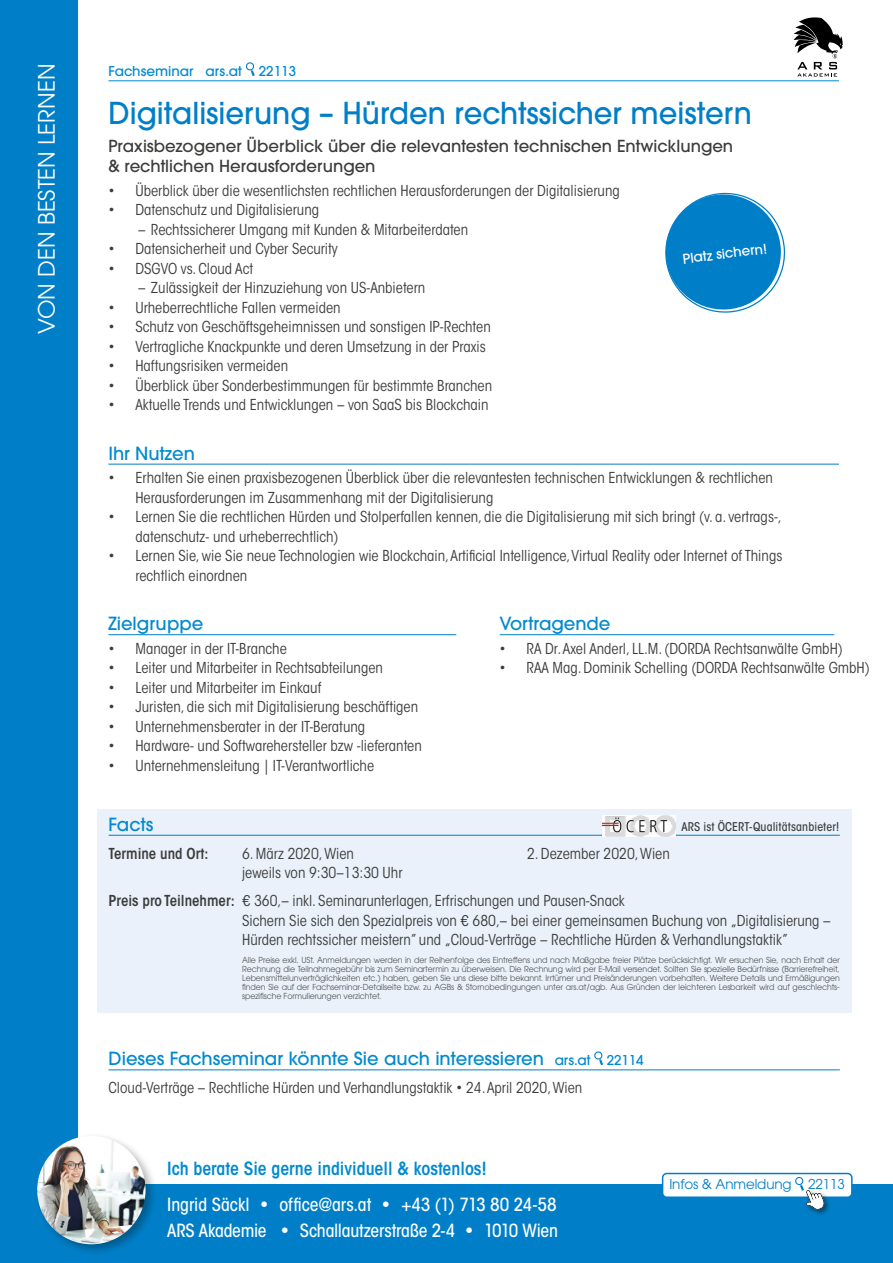
<style>
.page{position:relative;width:893px;height:1263px;background:#fff}
.page>*{position:absolute;margin:0;border:0;box-sizing:border-box;transform-origin:0 0}
.t1{font:500 30px "ITC Avant Garde Std";color:#007fc8}
.t2{font:22.5px "ITC Avant Garde Std";color:#fff}
.t3{font:500 18px "ITC Avant Garde Std";color:#008ace}
.t4{font:500 condensed 18px/25.2px "ITC Avant Garde Std";letter-spacing:-.01em;color:#fff}
.t5{font:600 condensed 18px "ITC Avant Garde Std";color:#008ace}
.t6{font:500 16.5px/19.5px "ITC Avant Garde Std";color:#3c3c3b}
.t7{font:condensed 15px/19.5px "ITC Avant Garde Std";color:#3c3c3b}
.t8{font:600 condensed 15px "ITC Avant Garde Std";color:#3c3c3b}
.t9{font:500 13.5px "ITC Avant Garde Std";color:#008ace}
.t10{font:13.5px "ITC Avant Garde Std";letter-spacing:-.01em;color:#007fc8}
.t11{font:500 13.5px "ITC Avant Garde Std";color:#fff}
.t12{font:500 condensed 12px "ITC Avant Garde Std";letter-spacing:.01em;color:#3c3c3b}
.t13{font:8.25px/9px "ITC Avant Garde Std";letter-spacing:-.01em;color:#575756;text-align:justify;scale:.95 1}
.s1{font-weight:600}
.s2{font-size:13.5px}
.s3{font-weight:400;font-stretch:normal}
</style>
<div class="page">
<div style="left:0;top:1184px;width:893px;height:79px;background:#007fc8"></div>
<hr style="left:108px;top:80px;width:731px;height:1px;background:#008ace">
<hr style="left:108px;top:464px;width:731px;height:1px;background:#007fc8">
<hr style="left:108px;top:634px;width:348px;height:1px;background:#007fc8">
<svg style="left:246px;top:62px;width:9px;height:14px"></svg>
<div style="left:0;top:0;width:78px;height:1184px;background:#007fc8"></div>
<svg style="left:793px;top:17px;width:50px;height:60px"></svg>
<svg style="left:665px;top:192px;width:121px;height:121px"></svg>
<hr style="left:500px;top:634px;width:334px;height:1px;background:#007fc8">
<div style="left:97px;top:809px;width:754px;height:203px;background:#eaf1fb"></div>
<hr style="left:109px;top:835px;width:731px;height:1px;background:#007fc8">
<hr style="left:109px;top:1069px;width:731px;height:1px;background:#007fc8">
<img style="left:603px;top:815px;width:73px;height:21px">
<svg style="left:594px;top:1051px;width:9px;height:15px"></svg>
<div style="left:663px;top:1173px;width:189px;height:24px;background:#fff;border-radius:4px"></div>
<div style="left:662px;top:1173px;width:191px;height:25px;border:2px solid #007fc8;border-radius:4px"></div>
<div style="left:804px;top:1188px;width:28px;height:29px;background:#000;opacity:.5"></div>
<svg style="left:795px;top:1177px;width:29px;height:33px"></svg>
<div style="left:34px;top:1132px;width:124px;height:125px;background:#000;opacity:.3"></div>
<img style="left:37px;top:1136px;width:109px;height:108px;border-radius:54px">
<h2 class="t2" style="left:33px;top:334px;width:272px;rotate:-90deg">VON DEN BESTEN LERNEN</h2>
<p class="t9" style="left:108px;top:63px;width:189px">Fachseminar ars.at 22113</p>
<h1 class="t1" style="left:108px;top:94px;width:645px">Digitalisierung – Hürden rechtssicher meistern</h1>
<p class="t6" style="left:108px;top:137px;width:626px">Praxisbezogener Überblick über die relevantesten technischen Entwicklungen &amp; rechtlichen Herausforderungen</p>
<p class="t7" style="left:108px;top:181px;width:513px">• Überblick über die wesentlichsten rechtlichen Herausforderungen der Digitalisierung</p>
<p class="t7" style="left:108px;top:200px;width:212px">• Datenschutz und Digitalisierung</p>
<p class="t7" style="left:138px;top:220px;width:332px">– Rechtssicherer Umgang mit Kunden &amp; Mitarbeiterdaten</p>
<p class="t7" style="left:108px;top:239px;width:231px">• Datensicherheit und Cyber Security</p>
<p class="t7" style="left:108px;top:259px;width:146px">• DSGVO vs. Cloud Act</p>
<p class="t7" style="left:138px;top:278px;width:289px">– Zulässigkeit der Hinzuziehung von US-Anbietern</p>
<p class="t7" style="left:108px;top:298px;width:234px">• Urheberrechtliche Fallen vermeiden</p>
<p class="t7" style="left:108px;top:317px;width:384px">• Schutz von Geschäftsgeheimnissen und sonstigen IP-Rechten</p>
<p class="t7" style="left:108px;top:337px;width:379px">• Vertragliche Knackpunkte und deren Umsetzung in der Praxis</p>
<p class="t7" style="left:108px;top:356px;width:181px">• Haftungsrisiken vermeiden</p>
<p class="t7" style="left:108px;top:376px;width:385px">• Überblick über Sonderbestimmungen für bestimmte Branchen</p>
<p class="t7" style="left:108px;top:395px;width:382px">• Aktuelle Trends und Entwicklungen – von SaaS bis Blockchain</p>
<p class="t3" style="left:108px;top:441px;width:88px">Ihr Nutzen</p>
<p class="t7" style="left:135px;top:468px;width:639px;text-indent:-27px">• Erhalten Sie einen praxisbezogenen Überblick über die relevantesten technischen Entwicklungen &amp; rechtlichen<br>Herausforderungen im Zusammenhang mit der Digitalisierung</p>
<p class="t7" style="left:135px;top:507px;width:648px;text-indent:-27px">• Lernen Sie die rechtlichen Hürden und Stolperfallen kennen, die die Digitalisierung mit sich bringt (v. a. vertrags-, datenschutz- und urheberrechtlich)</p>
<p class="t7" style="left:135px;top:546px;width:648px;text-indent:-27px">• Lernen Sie, wie Sie neue Technologien wie Blockchain, Artificial Intelligence, Virtual Reality oder Internet of Things rechtlich einordnen</p>
<p class="t3" style="left:108px;top:612px;width:96px">Zielgruppe</p>
<p class="t7" style="left:108px;top:639px;width:180px">• Manager in der IT-Branche</p>
<p class="t7" style="left:108px;top:658px;width:276px">• Leiter und Mitarbeiter in Rechtsabteilungen</p>
<p class="t7" style="left:108px;top:678px;width:215px">• Leiter und Mitarbeiter im Einkauf</p>
<p class="t7" style="left:108px;top:697px;width:311px">• Juristen, die sich mit Digitalisierung beschäftigen</p>
<p class="t7" style="left:108px;top:717px;width:258px">• Unternehmensberater in der IT-Beratung</p>
<p class="t7" style="left:108px;top:736px;width:315px">• Hardware- und Softwarehersteller bzw -lieferanten</p>
<p class="t7" style="left:108px;top:756px;width:267px">• Unternehmensleitung | IT-Verantwortliche</p>
<p class="t11" style="left:682px;top:250px;width:86px;rotate:-7deg">Platz sichern!</p>
<p class="t3" style="left:500px;top:612px;width:112px">Vortragende</p>
<p class="t7" style="left:500px;top:639px;width:345px">• RA Dr. Axel Anderl, LL.M. (DORDA Rechtsanwälte GmbH)</p>
<p class="t7" style="left:500px;top:658px;width:372px">• RAA Mag. Dominik Schelling (DORDA Rechtsanwälte GmbH)</p>
<p class="t3" style="left:109px;top:812px;width:46px">Facts</p>
<p class="t12" style="left:681px;top:819px;width:159px">ARS ist ÖCERT-Qualitätsanbieter!</p>
<p class="t8" style="left:109px;top:844px;width:102px">Termine und Ort:</p>
<p class="t7" style="left:242px;top:843px;width:113px">6. März 2020, Wien</p>
<p class="t7" style="left:527px;top:843px;width:144px">2. Dezember 2020, Wien</p>
<p class="t7" style="left:109px;top:859px;width:517px;line-height:28px;text-indent:134px">jeweils von 9:30–13:30 Uhr<br><span class="s1">Preis pro Teilnehmer:</span> € 360,– inkl. Seminarunterlagen, Erfrischungen und Pausen-Snack</p>
<p class="t7" style="left:242px;top:910px;width:590px">Sichern Sie sich den Spezialpreis von € 680,– bei einer gemeinsamen Buchung von „Digitalisierung –<br>Hürden rechtssicher meistern” und „Cloud-Verträge – Rechtliche Hürden &amp; Verhandlungstaktik”</p>
<p class="t13" style="left:242px;top:955px;width:631px">Alle Preise exkl. USt. Anmeldungen werden in der Reihenfolge des Eintreffens und nach Maßgabe freier Plätze berücksichtigt. Wir ersuchen Sie, nach Erhalt der Rechnung die Teilnahmegebühr bis zum Seminartermin zu überweisen. Die Rechnung wird per E-Mail versendet. Sollten Sie spezielle Bedürfnisse (Barrierefreiheit, Lebensmittelunverträglichkeiten etc.) haben, geben Sie uns diese bitte bekannt. Irrtümer und Preisänderungen vorbehalten. Weitere Details und Ermäßigungen finden Sie auf der Fachseminar-Detailseite bzw. zu AGBs &amp; Stornobedingungen unter ars.at/agb. Aus Gründen der leichteren Lesbarkeit wird auf geschlechts&shy;spezifische Formulierungen verzichtet.</p>
<p class="t3" style="left:109px;top:1047px;width:537px">Dieses Fachseminar könnte Sie auch interessieren <span class="s2">ars.at 22114</span></p>
<p class="t7" style="left:109px;top:1078px;width:475px">Cloud-Verträge – Rechtliche Hürden und Verhandlungstaktik • 24. April 2020, Wien</p>
<p class="t5" style="left:167px;top:1157px;width:321px">Ich berate Sie gerne individuell &amp; kostenlos!</p>
<p class="t4" style="left:167px;top:1192px;width:392px">Ingrid Säckl <span class="s3">•</span> office@ars.at <span class="s3">•</span> +43 (1) 713 80 24-58<br>ARS Akademie <span class="s3">•</span> Schallautzerstraße 2-4 <span class="s3">•</span> 1010 Wien</p>
<p class="t10" style="left:669px;top:1176px;width:177px">Infos &amp; Anmeldung 22113</p>
</div>
